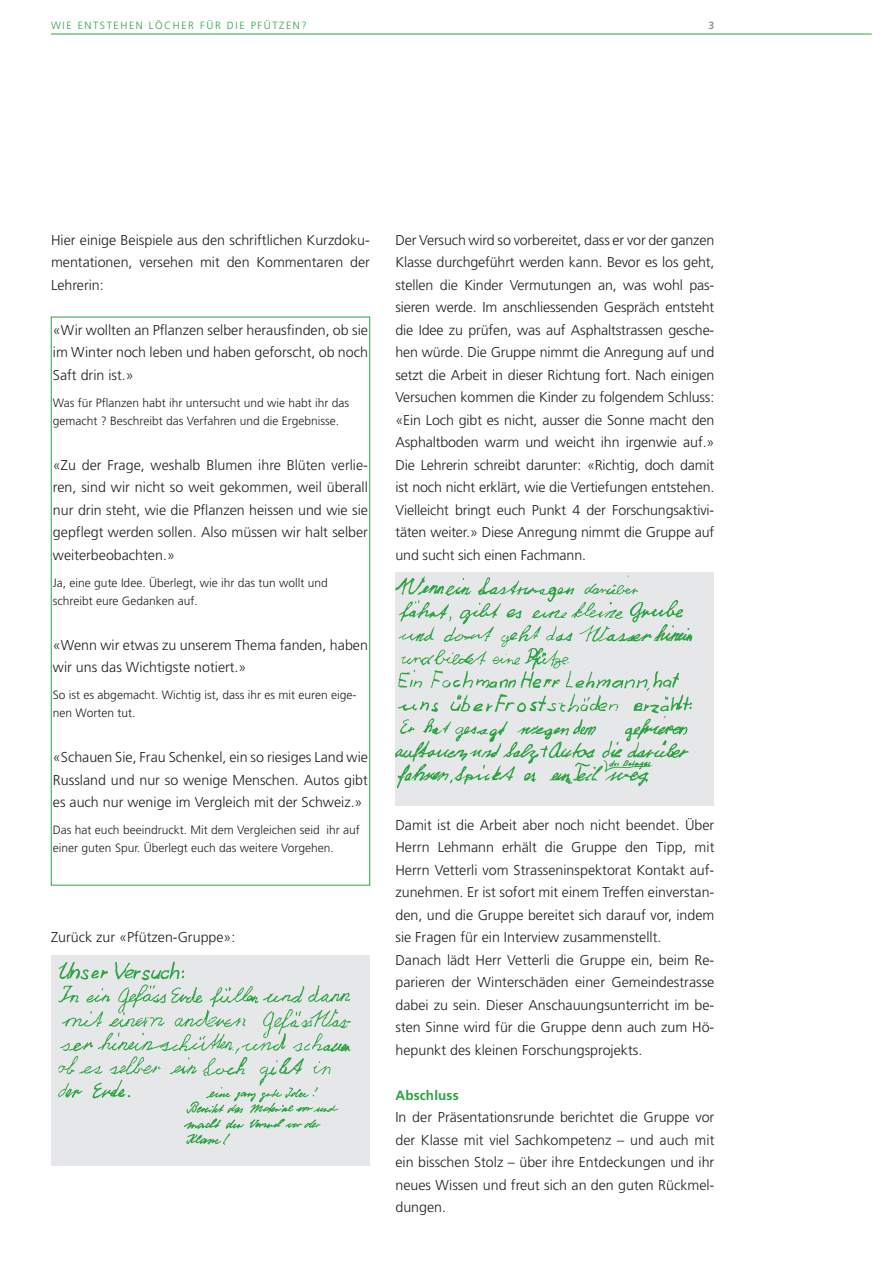
<style>
.page{position:relative;width:893px;height:1263px;background:#fff}
.page>*{position:absolute;margin:0;border:0;box-sizing:border-box;transform-origin:0 0}
.t1{font:300 14.25px/22.5px "Frutiger LT Std";color:#231f20;text-align:justify}
.t2{font:700 13.5px "Frutiger LT Std";letter-spacing:.01em;color:#2da343}
.t3{font:300 12px/18px "Frutiger LT Std";color:#231f20}
.t4{font:300 10.5px "Frutiger LT Std";letter-spacing:.15em;color:#2da343}
.t5{font:700 10.5px "Frutiger LT Std";color:#939598}
</style>
<div class="page">
<hr style="left:51px;top:34px;width:821px;height:1px;background:#2da343">
<div style="left:51px;top:956px;width:319px;height:210px;background:#e6e7e9"></div>
<img style="left:58px;top:961px;width:293px;height:184px">
<img style="left:395px;top:573px;width:314px;height:233px">
<p class="t4" style="left:51px;top:20px;width:257px">WIE ENTSTEHEN LÖCHER FÜR DIE PFÜTZEN?</p>
<p class="t5" style="left:708px;top:19px;width:7px">3</p>
<p class="t1" style="left:51px;top:229px;width:320px">Hier einige Beispiele aus den schriftlichen Kurzdoku&shy;mentationen, versehen mit den Kommentaren der Lehrerin:</p>
<p class="t1" style="left:53px;top:319px;width:317px">«Wir wollten an Pflanzen selber herausfinden, ob sie im Winter noch leben und haben geforscht, ob noch Saft drin ist.»</p>
<p class="t3" style="left:53px;top:394px;width:298px">Was für Pflanzen habt ihr untersucht und wie habt ihr das gemacht ? Beschreibt das Verfahren und die Ergebnisse.</p>
<p class="t1" style="left:53px;top:454px;width:317px">«Zu der Frage, weshalb Blumen ihre Blüten verlie&shy;ren, sind wir nicht so weit gekommen, weil überall nur drin steht, wie die Pflanzen heissen und wie sie gepflegt werden sollen. Also müssen wir halt selber weiterbeobachten.»</p>
<p class="t3" style="left:53px;top:574px;width:276px">Ja, eine gute Idee. Überlegt, wie ihr das tun wollt und schreibt eure Gedanken auf.</p>
<p class="t1" style="left:53px;top:634px;width:317px">«Wenn wir etwas zu unserem Thema fanden, haben wir uns das Wichtigste notiert.»</p>
<p class="t3" style="left:53px;top:686px;width:305px">So ist es abgemacht. Wichtig ist, dass ihr es mit euren eige&shy;nen Worten tut.</p>
<p class="t1" style="left:53px;top:746px;width:316px">«Schauen Sie, Frau Schenkel, ein so riesiges Land wie Russland und nur so wenige Menschen. Autos gibt es auch nur wenige im Vergleich mit der Schweiz.»</p>
<p class="t3" style="left:53px;top:821px;width:308px">Das hat euch beeindruckt. Mit dem Vergleichen seid ihr auf einer guten Spur. Überlegt euch das weitere Vorgehen.</p>
<p class="t1" style="left:51px;top:926px;width:186px">Zurück zur «Pfützen-Gruppe»:</p>
<p class="t1" style="left:395px;top:229px;width:320px">Der Versuch wird so vorbereitet, dass er vor der ganzen Klasse durchgeführt werden kann. Bevor es los geht, stellen die Kinder Vermutungen an, was wohl pas&shy;sieren werde. Im anschliessenden Gespräch entsteht die Idee zu prüfen, was auf Asphaltstrassen gesche&shy;hen würde. Die Gruppe nimmt die Anregung auf und setzt die Arbeit in dieser Richtung fort. Nach einigen Versuchen kommen die Kinder zu folgendem Schluss: «Ein Loch gibt es nicht, ausser die Sonne macht den Asphaltboden warm und weicht ihn irgenwie auf.» Die Lehrerin schreibt darunter: «Richtig, doch damit ist noch nicht erklärt, wie die Vertiefungen entstehen.<br>Vielleicht bringt euch Punkt 4 der Forschungsaktivi&shy;täten weiter.» Diese Anregung nimmt die Gruppe auf und sucht sich einen Fachmann.</p>
<p class="t1" style="left:395px;top:814px;width:320px;text-align:left">Damit ist die Arbeit aber noch nicht beendet. Über Herrn Lehmann erhält die Gruppe den Tipp, mit Herrn Vetterli vom Strasseninspektorat Kontakt auf&shy;zunehmen. Er ist sofort mit einem Treffen einverstan&shy;den, und die Gruppe bereitet sich darauf vor, indem sie Fragen für ein Interview zusammenstellt.<br>Danach lädt Herr Vetterli die Gruppe ein, beim Re&shy;parieren der Winterschäden einer Gemeindestrasse dabei zu sein. Dieser Anschauungsunterricht im be&shy;sten Sinne wird für die Gruppe denn auch zum Hö&shy;hepunkt des kleinen Forschungsprojekts.</p>
<p class="t2" style="left:395px;top:1087px;width:65px">Abschluss</p>
<p class="t1" style="left:395px;top:1106px;width:320px">In der Präsentationsrunde berichtet die Gruppe vor der Klasse mit viel Sachkompetenz – und auch mit ein bisschen Stolz – über ihre Entdeckungen und ihr neues Wissen und freut sich an den guten Rückmel&shy;dungen.</p>
</div>
